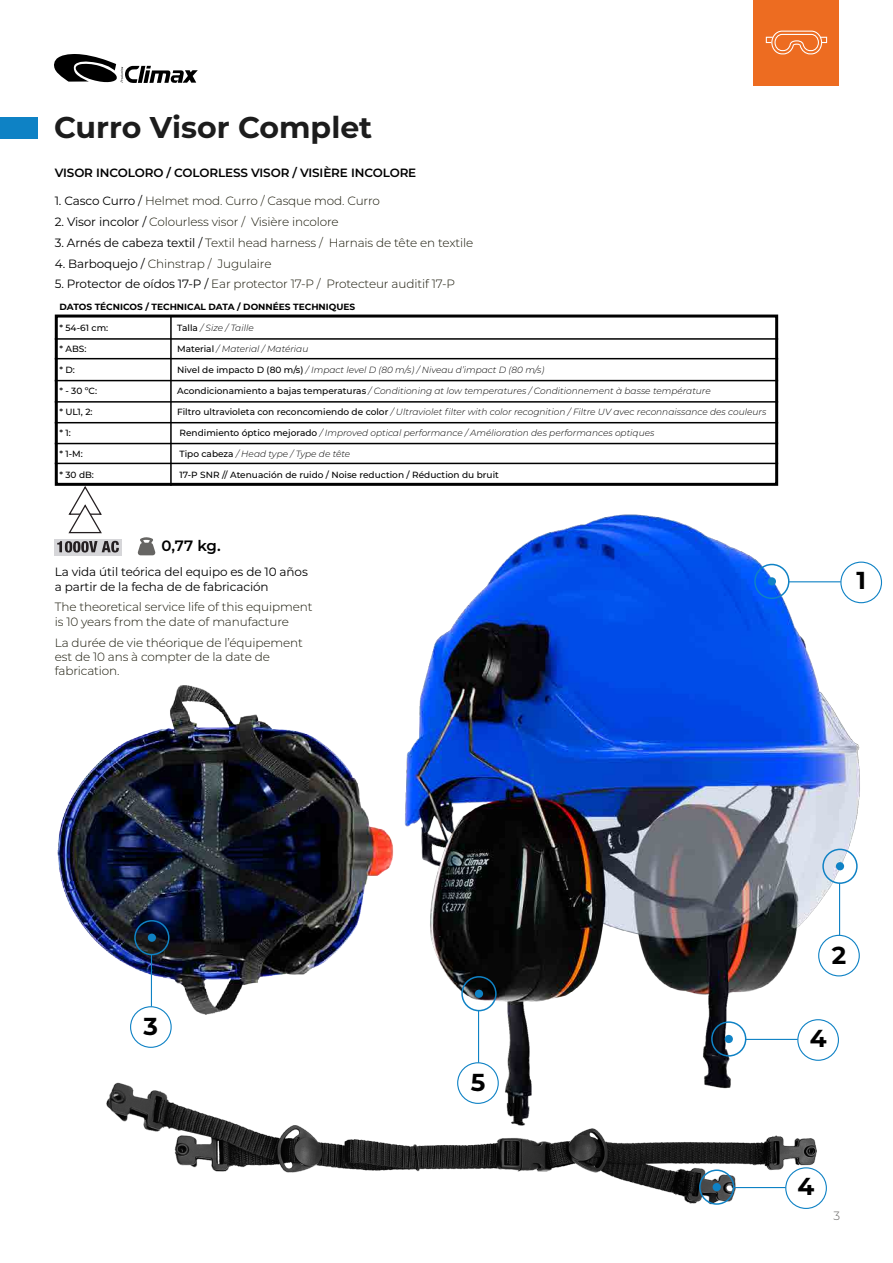
<style>
.page{position:relative;width:893px;height:1263px;background:#fff}
.page>*{position:absolute;margin:0;border:0;box-sizing:border-box;transform-origin:0 0}
.t1{font:700 30px "Montserrat";color:#1c1c1c}
.t2{font:700 24.45px "Montserrat";color:#000}
.t3{font:600 15px "Montserrat";color:#000}
.t4{font:300 12px/14.4px "Montserrat";letter-spacing:-.01em;color:#171607}
.t5{font:12px/14.4px "Montserrat";letter-spacing:-.01em;color:#000}
.t6{font:600 12px "Montserrat";letter-spacing:-.01em;color:#000}
.t7{font:300 12px "Montserrat";color:#666563}
.t8{font:italic 300 9px "Montserrat";color:#000}
.t9{font:500 9px "Montserrat";color:#000}
.t10{font:700 9px "Montserrat";color:#000}
.s1{font-weight:400;color:#000}
.s2{font-weight:500;font-style:normal}
</style>
<div class="page">
<svg style="left:54px;top:54px;width:144px;height:29px"></svg>
<div style="left:0;top:117px;width:37px;height:21px;background:#0e82c5"></div>
<div style="left:55px;top:315px;width:723px;height:171px;border:3px solid #000"></div>
<hr style="left:55px;top:338px;width:723px;height:2px;background:#000">
<hr style="left:55px;top:358px;width:723px;height:1px;background:#000">
<hr style="left:55px;top:380px;width:723px;height:1px;background:#000">
<hr style="left:55px;top:401px;width:723px;height:2px;background:#000">
<hr style="left:55px;top:422px;width:723px;height:1px;background:#000">
<hr style="left:55px;top:443px;width:723px;height:1px;background:#000">
<hr style="left:170px;top:315px;width:2px;height:171px;background:#000">
<img style="left:338px;top:475px;width:545px;height:590px">
<hr style="left:789px;top:581px;width:52px;height:1px;background:#0f82c5">
<div style="left:840px;top:562px;width:42px;height:41px;border:1px solid #0f82c5;border-radius:50%"></div>
<div style="left:754px;top:564px;width:35px;height:35px;border:2px solid #0f82c5;border-radius:50%"></div>
<div style="left:768px;top:577px;width:8px;height:8px;background:#0f82c5;border-radius:50%"></div>
<hr style="left:746px;top:1039px;width:52px;height:1px;background:#0f82c5">
<div style="left:797px;top:1019px;width:42px;height:42px;border:1px solid #0f82c5;border-radius:50%"></div>
<div style="left:711px;top:1021px;width:35px;height:36px;border:2px solid #0f82c5;border-radius:50%"></div>
<div style="left:725px;top:1035px;width:8px;height:8px;background:#0f82c5;border-radius:50%"></div>
<img style="left:57px;top:686px;width:392px;height:336px">
<hr style="left:151px;top:954px;width:1px;height:53px;background:#0f82c5">
<div style="left:130px;top:1006px;width:42px;height:42px;border:1px solid #0f82c5;border-radius:50%"></div>
<div style="left:134px;top:920px;width:36px;height:35px;border:2px solid #0f82c5;border-radius:50%"></div>
<div style="left:148px;top:933px;width:8px;height:9px;background:#0f82c5;border-radius:50%"></div>
<svg style="left:67px;top:485px;width:36px;height:49px"></svg>
<div style="left:54px;top:539px;width:68px;height:16px;background:#d6d6d9"></div>
<svg style="left:57px;top:541px;width:62px;height:11px"></svg>
<hr style="left:839px;top:883px;width:1px;height:52px;background:#0f82c5">
<div style="left:818px;top:935px;width:42px;height:41px;border:1px solid #0f82c5;border-radius:50%"></div>
<div style="left:822px;top:849px;width:36px;height:35px;border:2px solid #0f82c5;border-radius:50%"></div>
<div style="left:836px;top:862px;width:8px;height:8px;background:#0f82c5;border-radius:50%"></div>
<hr style="left:478px;top:1010px;width:1px;height:53px;background:#0f82c5">
<div style="left:457px;top:1062px;width:42px;height:42px;border:1px solid #0f82c5;border-radius:50%"></div>
<div style="left:461px;top:976px;width:36px;height:35px;border:2px solid #0f82c5;border-radius:50%"></div>
<div style="left:475px;top:989px;width:8px;height:9px;background:#0f82c5;border-radius:50%"></div>
<div style="left:754px;top:0;width:85px;height:85px;background:#ed6c21"></div>
<svg style="left:766px;top:31px;width:61px;height:23px"></svg>
<img style="left:106px;top:1065px;width:717px;height:144px">
<hr style="left:734px;top:1187px;width:52px;height:1px;background:#0f82c5">
<div style="left:785px;top:1167px;width:42px;height:42px;border:1px solid #0f82c5;border-radius:50%"></div>
<div style="left:699px;top:1169px;width:35px;height:36px;border:2px solid #0f82c5;border-radius:50%"></div>
<div style="left:713px;top:1183px;width:8px;height:8px;background:#0f82c5;border-radius:50%"></div>
<svg style="left:137px;top:537px;width:19px;height:18px"></svg>
<hr style="left:55px;top:463px;width:723px;height:1px;background:#000">
<h1 class="t1" style="left:54px;top:106px;width:320px">Curro Visor Complet</h1>
<h3 class="t6" style="left:55px;top:164px;width:363px">VISOR INCOLORO / COLORLESS VISOR / VISIÈRE INCOLORE</h3>
<h3 class="t4" style="left:55px;top:193px;width:327px"><span class="s1">1. Casco Curro /</span> Helmet mod. Curro / Casque mod. Curro</h3>
<h3 class="t4" style="left:55px;top:214px;width:285px"><span class="s1">2. Visor incolor /</span> Colourless visor / Visière incolore</h3>
<h3 class="t4" style="left:55px;top:235px;width:420px"><span class="s1">3. Arnés de cabeza textil /</span> Textil head harness / Harnais de tête en textile</h3>
<h3 class="t4" style="left:55px;top:256px;width:218px"><span class="s1">4. Barboquejo /</span> Chinstrap / Jugulaire</h3>
<h3 class="t4" style="left:55px;top:276px;width:402px"><span class="s1">5. Protector de oídos 17-P /</span> Ear protector 17-P / Protecteur auditif 17-P</h3>
<p class="t10" style="left:59px;top:301px;width:297px">DATOS TÉCNICOS / TECHNICAL DATA / DONNÉES TECHNIQUES</p>
<p class="t9" style="left:59px;top:322px;width:50px">* 54-61 cm:</p>
<p class="t8" style="left:177px;top:322px;width:78px"><span class="s2">Talla</span> / Size / Taille</p>
<p class="t9" style="left:59px;top:343px;width:29px">* ABS:</p>
<p class="t8" style="left:177px;top:343px;width:133px"><span class="s2">Material</span> / Material / Matériau</p>
<p class="t9" style="left:59px;top:364px;width:17px">* D:</p>
<p class="t8" style="left:177px;top:364px;width:369px"><span class="s2">Nivel de impacto D (80 m/s)</span> / Impact level D (80 m/s) / Niveau d’impact D (80 m/s)</p>
<p class="t9" style="left:59px;top:385px;width:39px">* - 30 ºC:</p>
<p class="t8" style="left:177px;top:385px;width:535px"><span class="s2">Acondicionamiento a bajas temperaturas</span> / Conditioning at low temperatures / Conditionnement à basse température</p>
<p class="t9" style="left:59px;top:406px;width:35px">* UL1, 2:</p>
<p class="t8" style="left:177px;top:406px;width:591px"><span class="s2">Filtro ultravioleta con reconcomiendo de color</span> / Ultraviolet filter with color recognition / Filtre UV avec reconnaissance des couleurs</p>
<p class="t9" style="left:59px;top:427px;width:13px">* 1:</p>
<p class="t8" style="left:180px;top:427px;width:476px"><span class="s2">Rendimiento óptico mejorado</span> / Improved optical performance / Amélioration des performances optiques</p>
<p class="t9" style="left:59px;top:448px;width:25px">* 1-M:</p>
<p class="t8" style="left:180px;top:448px;width:172px"><span class="s2">Tipo cabeza</span> / Head type / Type de tête</p>
<p class="t9" style="left:59px;top:469px;width:36px">* 30 dB:</p>
<p class="t9" style="left:180px;top:469px;width:321px">17-P SNR // Atenuación de ruido / Noise reduction / Réduction du bruit</p>
<h3 class="t3" style="left:162px;top:535px;width:61px">0,77 kg.</h3>
<h3 class="t5" style="left:55px;top:564px;width:255px">La vida útil teórica del equipo es de 10 años a partir de la fecha de de fabricación</h3>
<h3 class="t4" style="left:55px;top:599px;width:259px">The theoretical service life of this equipment is 10 years from the date of manufacture</h3>
<h3 class="t4" style="left:55px;top:635px;width:250px">La durée de vie théorique de l’équipement est de 10 ans à compter de la date de fabrication.</h3>
<h2 class="t2" style="left:856px;top:563px;width:11px">1</h2>
<h2 class="t2" style="left:144px;top:1009px;width:16px">3</h2>
<h2 class="t2" style="left:471px;top:1065px;width:16px">5</h2>
<h2 class="t2" style="left:832px;top:937px;width:16px">2</h2>
<h2 class="t2" style="left:810px;top:1020px;width:18px">4</h2>
<h2 class="t2" style="left:798px;top:1169px;width:18px">4</h2>
<h3 class="t7" style="left:833px;top:1208px;width:8px">3</h3>
</div>
